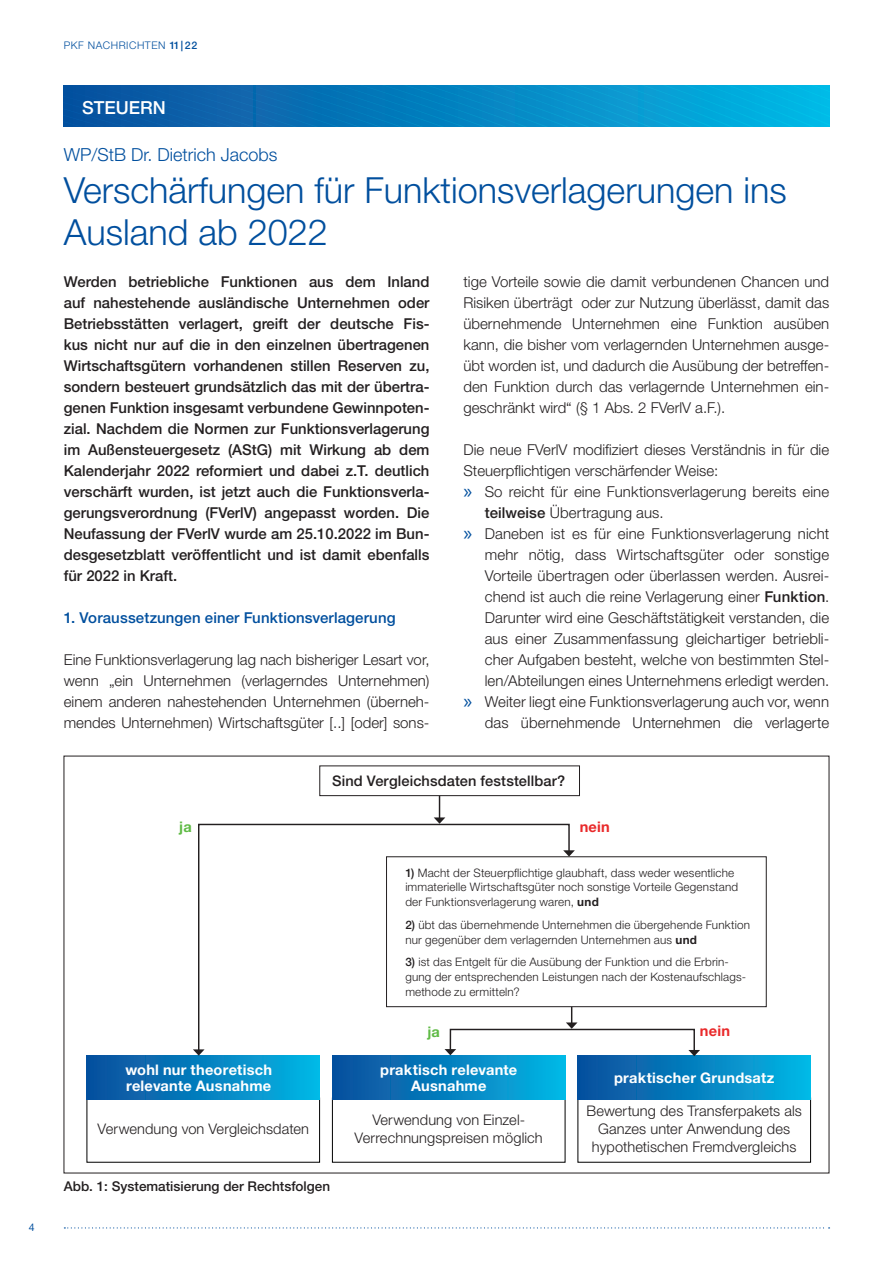
<style>
.page{position:relative;width:893px;height:1263px;background:#fff}
.page>*{position:absolute;margin:0;border:0;box-sizing:border-box;transform-origin:0 0}
.t1{font:300 36px/42px "Helvetica Neue LT";color:#014f9e}
.t2{font:300 18px "Helvetica Neue LT";color:#014f9e}
.t3{font:500 18px "Helvetica Neue LT";color:#fff}
.Copy_Fließtext{font:300 15px/21px "Helvetica Neue LT";letter-spacing:.005em;color:#231f20;text-align:justify}
.Copy_Fließtext-2{font:500 15px/21px "Helvetica Neue LT";color:#231f20;text-align:justify}
.Copy_Fließtext_ohne{font:300 15px/21px "Helvetica Neue LT";color:#231f20}
.Zwischentitel{font:500 15px "Helvetica Neue LT";letter-spacing:.005em;color:#014f9e}
.t4{font:300 14.55px/18.3px "Helvetica Neue LT";letter-spacing:.005em;color:#231f20;text-align:center}
.t5{font:700 14.55px/16px "Helvetica Neue LT";letter-spacing:.015em;color:#fff}
.t6{font:500 14.55px "Helvetica Neue LT";letter-spacing:.01em;color:#231f20}
.t7{font:700 14.55px "Helvetica Neue LT";letter-spacing:.015em;color:#e9292a}
.t8{font:700 14.55px "Helvetica Neue LT";color:#60bb46}
.Copy_Fließtext-3{font:500 13.5px "Helvetica Neue LT";color:#231f20}
.t9{font:300 11.7px/14.5px "Helvetica Neue LT";letter-spacing:.015em;color:#231f20}
.t10{font:300 10.5px "Helvetica Neue LT";letter-spacing:.05em;color:#014f9e}
.t11{font:10.5px "Helvetica Neue LT";color:#014f9e}
.s1{font-weight:500}
.s2{font-family:"Myriad Pro";font-weight:400;font-size:21px;color:#014f9e}
.s3{font-weight:700}
</style>
<div class="page">
<svg style="left:64px;top:1227px;width:766px;height:1px"></svg>
<svg style="left:64px;top:85px;width:765px;height:42px"></svg>
<div style="left:87px;top:1056px;width:233px;height:43px;background:linear-gradient(to right,#0a4d9b,#03b7e5)"></div>
<div style="left:332px;top:1056px;width:233px;height:43px;background:linear-gradient(to right,#0a4c9b,#03b6e5)"></div>
<div style="left:578px;top:1056px;width:232px;height:43px;background:linear-gradient(to right,#0a4d9b,#03b6e4)"></div>
<div style="left:320px;top:766px;width:260px;height:30px;border:1px solid #231f20"></div>
<svg style="left:434px;top:796px;width:11px;height:27px"></svg>
<svg style="left:198px;top:823px;width:372px;height:226px"></svg>
<svg style="left:563px;top:850px;width:12px;height:6px"></svg>
<svg style="left:193px;top:1049px;width:12px;height:7px"></svg>
<svg style="left:444px;top:1007px;width:256px;height:49px"></svg>
<p class="t11" style="left:29px;top:1221px;width:7px">4</p>
<p class="t10" style="left:64px;top:39px;width:135px">PKF NACHRICHTEN <span class="s1">11 | 22</span></p>
<p class="t3" style="left:82px;top:96px;width:85px">STEUERN</p>
<p class="t2" style="left:64px;top:143px;width:215px">WP/StB Dr. Dietrich Jacobs</p>
<p class="t1" style="left:64px;top:168px;width:724px">Verschärfungen für Funktionsverlagerungen ins<br>Ausland ab 2022</p>
<p class="Copy_Fließtext-2" style="left:64px;top:271px;width:367px">Werden betriebliche Funktionen aus dem Inland auf nahestehende ausländische Unternehmen oder Betriebsstätten verlagert, greift der deutsche Fis&shy;kus nicht nur auf die in den einzelnen übertragenen Wirtschaftsgütern vorhandenen stillen Reserven zu, sondern besteuert grundsätzlich das mit der übertra&shy;genen Funktion insgesamt verbundene Gewinnpoten&shy;zial. Nachdem die Normen zur Funktionsverlagerung im Außensteuergesetz (AStG) mit Wirkung ab dem Kalenderjahr 2022 reformiert und dabei z.T. deutlich verschärft wurden, ist jetzt auch die Funktionsverla&shy;gerungsverordnung (FVerlV) angepasst worden. Die Neufassung der FVerlV wurde am 25.10.2022 im Bun&shy;desgesetzblatt veröffentlicht und ist damit ebenfalls für 2022 in Kraft.</p>
<p class="Zwischentitel" style="left:64px;top:608px;width:333px">1. Voraussetzungen einer Funktionsverlagerung</p>
<p class="Copy_Fließtext" style="left:64px;top:648px;width:367px">Eine Funktionsverlagerung lag nach bisheriger Lesart vor, wenn „ein Unternehmen (verlagerndes Unternehmen) einem anderen nahestehenden Unternehmen (überneh&shy;mendes Unternehmen) Wirtschaftsgüter [..] [oder] sons-</p>
<p class="Copy_Fließtext" style="left:463px;top:270px;width:367px">tige Vorteile sowie die damit verbundenen Chancen und Risiken überträgt oder zur Nutzung überlässt, damit das übernehmende Unternehmen eine Funktion ausüben kann, die bisher vom verlagernden Unternehmen ausge&shy;übt worden ist, und dadurch die Ausübung der betreffen&shy;den Funktion durch das verlagernde Unternehmen ein&shy;geschränkt wird“ (§ 1 Abs. 2 FVerlV a.F.).</p>
<p class="Copy_Fließtext_ohne" style="left:463px;top:438px;width:367px">Die neue FVerlV modifiziert dieses Verständnis in für die<br>Steuerpflichtigen verschärfender Weise:</p>
<p class="Copy_Fließtext" style="left:485px;top:480px;width:346px;text-indent:-21px"><span class="s2">»</span> So reicht für eine Funktionsverlagerung bereits eine <span class="s1">teilweise</span> Übertragung aus.</p>
<p class="Copy_Fließtext" style="left:485px;top:522px;width:346px;text-indent:-21px"><span class="s2">»</span> Daneben ist es für eine Funktionsverlagerung nicht mehr nötig, dass Wirtschaftsgüter oder sonstige Vorteile übertragen oder überlassen werden. Ausrei&shy;chend ist auch die reine Verlagerung einer <span class="s1">Funktion</span>.<br>Darunter wird eine Geschäftstätigkeit verstanden, die aus einer Zusammenfassung gleichartiger betriebli&shy;cher Aufgaben besteht, welche von bestimmten Stel&shy;len/Abteilungen eines Unternehmens erledigt werden.</p>
<p class="Copy_Fließtext" style="left:463px;top:690px;width:367px;text-align:right"><span class="s2">»</span> Weiter liegt eine Funktionsverlagerung auch vor, wenn das übernehmende Unternehmen die verlagerte</p>
<p class="t8" style="left:179px;top:818px;width:14px">ja</p>
<p class="t6" style="left:332px;top:772px;width:235px">Sind Vergleichsdaten feststellbar?</p>
<p class="t7" style="left:580px;top:818px;width:32px">nein</p>
<p class="t9" style="left:405px;top:865px;width:334px"><span class="s1">1)</span> Macht der Steuerpflichtige glaubhaft, dass weder wesentliche immaterielle Wirtschaftsgüter noch sonstige Vorteile Gegenstand der Funktionsverlagerung waren, <span class="s3">und</span></p>
<p class="t9" style="left:405px;top:917px;width:346px"><span class="s1">2)</span> übt das übernehmende Unternehmen die übergehende Funktion nur gegenüber dem verlagernden Unternehmen aus <span class="s3">und</span></p>
<p class="t9" style="left:405px;top:955px;width:342px"><span class="s1">3)</span> ist das Entgelt für die Ausübung der Funktion und die Erbrin&shy;gung der entsprechenden Leistungen nach der Kostenaufschlags&shy;methode zu ermitteln?</p>
<p class="t8" style="left:427px;top:1023px;width:14px">ja</p>
<p class="t7" style="left:700px;top:1022px;width:32px">nein</p>
<p class="t5" style="left:125px;top:1061px;width:148px">wohl nur theoretisch relevante Ausnahme</p>
<p class="t5" style="left:380px;top:1061px;width:139px;text-align:center">praktisch relevante<br>Ausnahme</p>
<p class="t5" style="left:614px;top:1069px;width:162px">praktischer Grundsatz</p>
<p class="t4" style="left:98px;top:1119px;width:213px">Verwendung von Vergleichsdaten</p>
<p class="t4" style="left:355px;top:1110px;width:190px">Verwendung von Einzel-<br>Verrechnungspreisen möglich</p>
<p class="t4" style="left:587px;top:1101px;width:217px">Bewertung des Transferpakets als<br>Ganzes unter Anwendung des hypothetischen Fremdvergleichs</p>
<p class="Copy_Fließtext-3" style="left:64px;top:1178px;width:268px">Abb. 1: Systematisierung der Rechtsfolgen</p>
</div>
